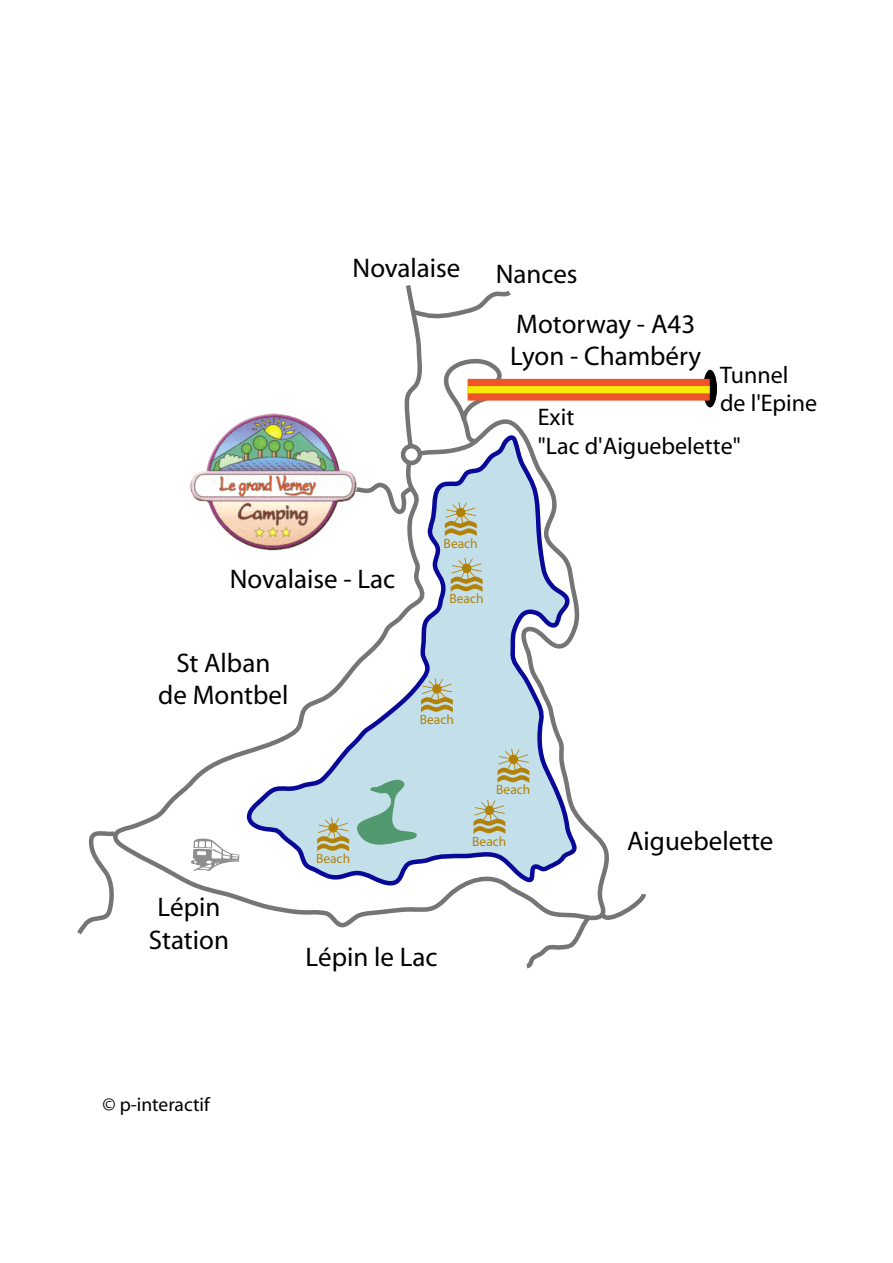
<style>
.page{position:relative;width:893px;height:1263px;background:#fff}
.page>*{position:absolute;margin:0;border:0;box-sizing:border-box;transform-origin:0 0}
.t1{font:27px/32.4px "Myriad";color:#000;text-align:center}
.t2{font:24px/28.8px "Myriad";color:#000}
.t3{font:19.5px "Myriad";color:#000}
.t4{font:13.5px "Myriad";color:#b28108}
</style>
<div class="page">
<svg style="left:120px;top:285px;width:491px;height:642px"></svg>
<svg style="left:77px;top:828px;width:43px;height:107px"></svg>
<svg style="left:438px;top:350px;width:83px;height:99px"></svg>
<svg style="left:522px;top:889px;width:124px;height:80px"></svg>
<svg style="left:703px;top:370px;width:14px;height:36px"></svg>
<div style="left:703px;top:371px;width:14px;height:36px;background:#000;border-radius:50%"></div>
<div style="left:468px;top:379px;width:242px;height:22px;background:#ef542b"></div>
<div style="left:468px;top:386px;width:242px;height:7px;background:#f7ea08"></div>
<svg style="left:403px;top:446px;width:17px;height:17px"></svg>
<div style="left:401px;top:444px;width:21px;height:21px;border:4px solid #757575;border-radius:50%"></div>
<svg style="left:191px;top:838px;width:48px;height:33px"></svg>
<img style="left:189px;top:409px;width:173px;height:143px">
<svg style="left:345px;top:477px;width:225px;height:59px"></svg>
<svg style="left:451px;top:558px;width:32px;height:34px"></svg>
<svg style="left:421px;top:678px;width:32px;height:34px"></svg>
<svg style="left:497px;top:749px;width:32px;height:34px"></svg>
<svg style="left:473px;top:800px;width:32px;height:34px"></svg>
<svg style="left:317px;top:817px;width:32px;height:34px"></svg>
<p class="t1" style="left:353px;top:253px;width:109px">Novalaise</p>
<p class="t1" style="left:496px;top:259px;width:83px">Nances</p>
<p class="t1" style="left:510px;top:309px;width:193px;text-align:left">Motorway - A43<br>Lyon - Chambéry</p>
<p class="t2" style="left:720px;top:361px;width:99px">Tunnel de l'Epine</p>
<p class="t2" style="left:538px;top:404px;width:204px">Exit<br>"Lac d'Aiguebelette"</p>
<p class="t1" style="left:230px;top:564px;width:167px">Novalaise - Lac</p>
<p class="t1" style="left:158px;top:648px;width:132px">St Alban<br>de Montbel</p>
<p class="t4" style="left:444px;top:536px;width:36px">Beach</p>
<p class="t4" style="left:449px;top:592px;width:36px">Beach</p>
<p class="t4" style="left:420px;top:713px;width:36px">Beach</p>
<p class="t4" style="left:496px;top:783px;width:36px">Beach</p>
<p class="t1" style="left:149px;top:892px;width:82px">Lépin<br>Station</p>
<p class="t3" style="left:103px;top:1095px;width:109px">© p-interactif</p>
<p class="t4" style="left:316px;top:852px;width:36px">Beach</p>
<p class="t1" style="left:305px;top:942px;width:134px">Lépin le Lac</p>
<p class="t4" style="left:472px;top:834px;width:36px">Beach</p>
<p class="t1" style="left:627px;top:826px;width:148px">Aiguebelette</p>
</div>
